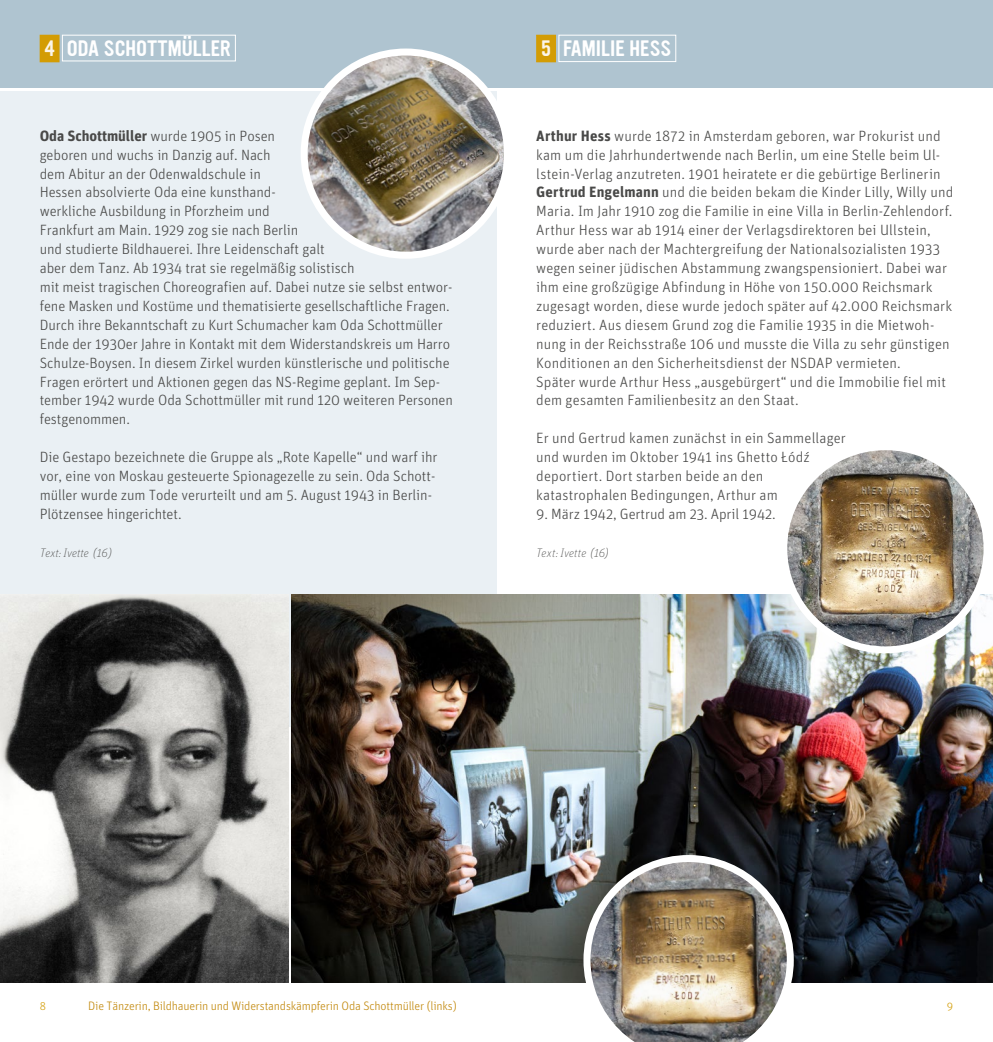
<style>
.page{position:relative;width:993px;height:1042px;background:#fff}
.page>*{position:absolute;margin:0;border:0;box-sizing:border-box;transform-origin:0 0}
.t1{font:19.25px "Ultramagnetic";color:#fff}
.t2{font:300 14.88px/18.9px "Unit";color:#494948}
.t3{font:300 12.25px "Unit";letter-spacing:-.015em;color:#c2880b}
.t4{font:italic 100 12.25px "Unit";letter-spacing:-.005em;color:#494948}
.t5{font:300 11.38px "Unit";color:#d39c04}
.s1{color:#fbf5ea}
.s2{font-weight:700}
</style>
<div class="page">
<div style="left:0;top:91px;width:496px;height:636px;background:#eaf0f4"></div>
<div style="left:496px;top:0;width:496px;height:87px;background:#afc4d0"></div>
<div style="left:0;top:0;width:496px;height:87px;background:#afc4d0"></div>
<img style="left:292px;top:594px;width:700px;height:388px">
<img style="left:0;top:594px;width:288px;height:388px">
<div style="left:536px;top:35px;width:19px;height:27px;background:#d39c04"></div>
<div style="left:536px;top:35px;width:19px;height:27px;border:1px solid #d39c04"></div>
<div style="left:558px;top:35px;width:118px;height:27px;border:1px solid #fff"></div>
<div style="left:40px;top:35px;width:19px;height:27px;background:#d39c04"></div>
<div style="left:62px;top:35px;width:174px;height:26px;border:1px solid #fff"></div>
<img style="left:304px;top:52px;width:203px;height:203px;border-radius:102px">
<div style="left:300px;top:49px;width:211px;height:210px;border:7px solid #fff;border-radius:50%"></div>
<img style="left:783px;top:447px;width:203px;height:203px;border-radius:102px">
<div style="left:780px;top:443px;width:210px;height:210px;border:7px solid #fff;border-radius:50%"></div>
<img style="left:583px;top:855px;width:210px;height:187px">
<p class="t1" style="left:44px;top:34px;width:188px"><span class="s1">4</span> ODA SCHOTTMÜLLER</p>
<p class="t2" style="left:40px;top:126px;width:415px"><span class="s2">Oda Schottmüller</span> wurde 1905 in Posen<br>geboren und wuchs in Danzig auf. Nach<br>dem Abitur an der Odenwaldschule in<br>Hessen absolvierte Oda eine kunsthand-<br>werkliche Ausbildung in Pforzheim und<br>Frankfurt am Main. 1929 zog sie nach Berlin<br>und studierte Bildhauerei. Ihre Leidenschaft galt<br>aber dem Tanz. Ab 1934 trat sie regelmäßig solistisch<br>mit meist tragischen Choreografien auf. Dabei nutze sie selbst entwor&shy;fene Masken und Kostüme und thematisierte gesellschaftliche Fragen.<br>Durch ihre Bekanntschaft zu Kurt Schumacher kam Oda Schottmüller Ende der 1930er Jahre in Kontakt mit dem Widerstandskreis um Harro Schulze-Boysen. In diesem Zirkel wurden künstlerische und politische Fragen erörtert und Aktionen gegen das NS-Regime geplant. Im Sep&shy;tember 1942 wurde Oda Schottmüller mit rund 120 weiteren Personen festgenommen.</p>
<p class="t2" style="left:40px;top:447px;width:399px">Die Gestapo bezeichnete die Gruppe als „Rote Kapelle“ und warf ihr vor, eine von Moskau gesteuerte Spionagezelle zu sein. Oda Schott&shy;müller wurde zum Tode verurteilt und am 5. August 1943 in Berlin-Plötzensee hingerichtet.</p>
<p class="t4" style="left:40px;top:545px;width:73px">Text: Ivette (16)</p>
<p class="t1" style="left:541px;top:35px;width:132px"><span class="s1">5</span> FAMILIE HESS</p>
<p class="t2" style="left:536px;top:126px;width:418px"><span class="s2">Arthur Hess</span> wurde 1872 in Amsterdam geboren, war Prokurist und kam um die Jahrhundertwende nach Berlin, um eine Stelle beim Ul&shy;lstein-Verlag anzutreten. 1901 heiratete er die gebürtige Berlinerin <span class="s2">Gertrud Engelmann</span> und die beiden bekam die Kinder Lilly, Willy und Maria. Im Jahr 1910 zog die Familie in eine Villa in Berlin-Zehlendorf.<br>Arthur Hess war ab 1914 einer der Verlagsdirektoren bei Ullstein, wurde aber nach der Machtergreifung der Nationalsozialisten 1933 wegen seiner jüdischen Abstammung zwangspensioniert. Dabei war ihm eine großzügige Abfindung in Höhe von 150.000 Reichsmark zugesagt worden, diese wurde jedoch später auf 42.000 Reichsmark reduziert. Aus diesem Grund zog die Familie 1935 in die Mietwoh&shy;nung in der Reichsstraße 106 und musste die Villa zu sehr günstigen Konditionen an den Sicherheitsdienst der NSDAP vermieten.<br>Später wurde Arthur Hess „ausgebürgert“ und die Immobilie fiel mit dem gesamten Familienbesitz an den Staat.</p>
<p class="t2" style="left:536px;top:428px;width:311px">Er und Gertrud kamen zunächst in ein Sammellager und wurden im Oktober 1941 ins Ghetto Łódz deportiert. Dort starben beide an den katastrophalen Bedingungen, Arthur am</p>
<p class="t2" style="left:536px;top:504px;width:241px">9. März 1942, Gertrud am 23. April 1942.</p>
<p class="t4" style="left:536px;top:545px;width:74px">Text: Ivette (16)</p>
<p class="t5" style="left:40px;top:1000px;width:8px">8</p>
<p class="t3" style="left:88px;top:999px;width:370px">Die Tänzerin, Bildhauerin und Widerstandskämpferin Oda Schottmüller (links)</p>
<p class="t5" style="left:946px;top:1000px;width:8px">9</p>
</div>
